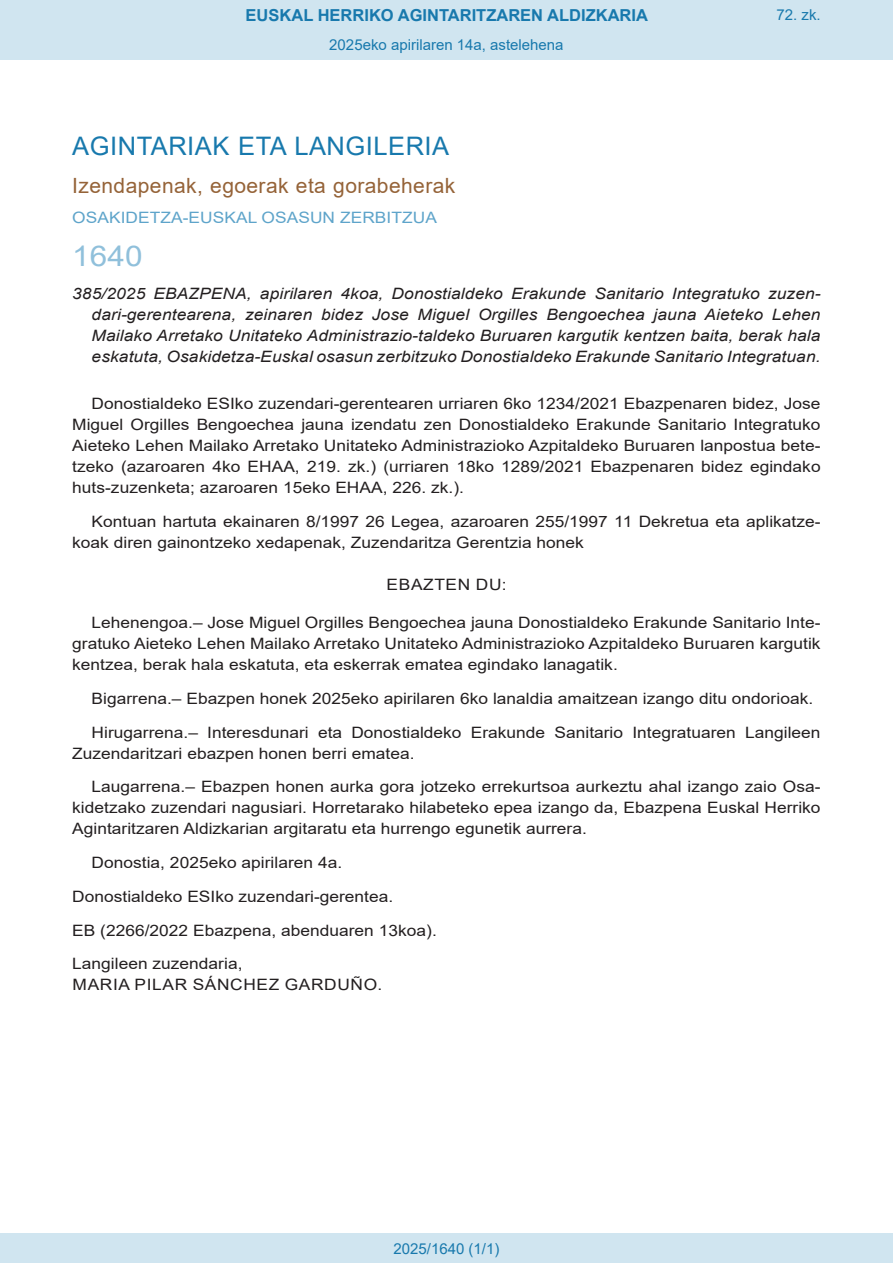
<style>
.page{position:relative;width:893px;height:1263px;background:#fff}
.page>*{position:absolute;margin:0;border:0;box-sizing:border-box;transform-origin:0 0}
.BOPVOrden{font:28.5px "Arial";color:#90c0db;scale:1.11 1}
.BOPVSeccion{font:25.5px "Arial";letter-spacing:.02em;color:#1879ad}
.BOPVSubseccion{font:21px "Arial";letter-spacing:.02em;color:#956338}
.t1{font:700 16.5px "Arial";color:#1879ad}
.BOPVDetalle{font:15.6px/21px "Arial";color:#231f20;text-align:justify;scale:1.11 1}
.BOPVTitulo{font:italic 15.6px/21px "Arial";letter-spacing:.005em;color:#231f20;text-align:justify;scale:1.11 1}
.BOPVDisposicionTitulo{font:15.6px "Arial";color:#231f20;scale:1.11 1}
.BOPVOrganismo{font:15.6px "Arial";letter-spacing:.005em;color:#5ea4ca;scale:1.11 1}
.BOPVFirmaLugFec{font:15.6px "Arial";color:#231f20;scale:1.11 1}
.BOPVFirmaNombre{font:15.6px "Arial";letter-spacing:.035em;color:#231f20;scale:1.11 1}
.BOPVFirmaPuesto{font:15.6px "Arial";color:#231f20;scale:1.11 1}
.BOPVClave{font:15.6px "Arial";letter-spacing:.035em;color:#231f20;scale:1.11 1}
.Paginacion_Centro{font:15px "Arial";color:#1879ad}
</style>
<div class="page">
<div style="left:0;top:0;width:893px;height:60px;background:#d0e5f0"></div>
<div style="left:0;top:1233px;width:893px;height:30px;background:#d0e5f0"></div>
<p class="t1" style="left:246px;top:3px;width:404px">EUSKAL HERRIKO AGINTARITZAREN ALDIZKARIA</p>
<p class="Paginacion_Centro" style="left:329px;top:35px;width:236px">2025eko apirilaren 14a, astelehena</p>
<p class="Paginacion_Centro" style="left:776px;top:5px;width:46px">72. zk.</p>
<p class="BOPVSeccion" style="left:72px;top:128px;width:378px">AGINTARIAK ETA LANGILERIA</p>
<p class="BOPVSubseccion" style="left:72px;top:171px;width:385px">Izendapenak, egoerak eta gorabeherak</p>
<p class="BOPVOrganismo" style="left:72px;top:207px;width:330px">OSAKIDETZA-EUSKAL OSASUN ZERBITZUA</p>
<p class="BOPVOrden" style="left:72px;top:236px;width:65px">1640</p>
<p class="BOPVTitulo" style="left:92px;top:284px;width:658px;text-indent:-19px">385/2025 EBAZPENA, apirilaren 4koa, Donostialdeko Erakunde Sanitario Integratuko zuzen&shy;dari-gerentearena, zeinaren bidez Jose Miguel Orgilles Bengoechea jauna Aieteko Lehen Mailako Arretako Unitateko Administrazio-taldeko Buruaren kargutik kentzen baita, berak hala eskatuta, Osakidetza-Euskal osasun zerbitzuko Donostialdeko Erakunde Sanitario Integratuan.</p>
<p class="BOPVDetalle" style="left:72px;top:393px;width:676px;text-indent:19px">Donostialdeko ESIko zuzendari-gerentearen urriaren 6ko 1234/2021 Ebazpenaren bidez, Jose Miguel Orgilles Bengoechea jauna izendatu zen Donostialdeko Erakunde Sanitario Integratuko Aieteko Lehen Mailako Arretako Unitateko Administrazioko Azpitaldeko Buruaren lanpostua bete&shy;tzeko (azaroaren 4ko EHAA, 219. zk.) (urriaren 18ko 1289/2021 Ebazpenaren bidez egindako huts-zuzenketa; azaroaren 15eko EHAA, 226. zk.).</p>
<p class="BOPVDetalle" style="left:72px;top:511px;width:676px;text-indent:19px">Kontuan hartuta ekainaren 8/1997 26 Legea, azaroaren 255/1997 11 Dekretua eta aplikatze&shy;koak diren gainontzeko xedapenak, Zuzendaritza Gerentzia honek</p>
<p class="BOPVClave" style="left:387px;top:574px;width:110px">EBAZTEN DU:</p>
<p class="BOPVDetalle" style="left:72px;top:612px;width:676px;text-indent:19px">Lehenengoa.– Jose Miguel Orgilles Bengoechea jauna Donostialdeko Erakunde Sanitario Inte&shy;gratuko Aieteko Lehen Mailako Arretako Unitateko Administrazioko Azpitaldeko Buruaren kargutik kentzea, berak hala eskatuta, eta eskerrak ematea egindako lanagatik.</p>
<p class="BOPVDetalle" style="left:92px;top:688px;width:651px">Bigarrena.– Ebazpen honek 2025eko apirilaren 6ko lanaldia amaitzean izango ditu ondorioak.</p>
<p class="BOPVDetalle" style="left:72px;top:721px;width:676px;text-indent:19px">Hirugarrena.– Interesdunari eta Donostialdeko Erakunde Sanitario Integratuaren Langileen<br>Zuzendaritzari ebazpen honen berri ematea.</p>
<p class="BOPVDetalle" style="left:72px;top:776px;width:676px;text-indent:19px">Laugarrena.– Ebazpen honen aurka gora jotzeko errekurtsoa aurkeztu ahal izango zaio Osa&shy;kidetzako zuzendari nagusiari. Horretarako hilabeteko epea izango da, Ebazpena Euskal Herriko Agintaritzaren Aldizkarian argitaratu eta hurrengo egunetik aurrera.</p>
<p class="BOPVFirmaLugFec" style="left:92px;top:852px;width:227px">Donostia, 2025eko apirilaren 4a.</p>
<p class="BOPVDisposicionTitulo" style="left:72px;top:885px;width:291px">Donostialdeko ESIko zuzendari-gerentea.</p>
<p class="BOPVDisposicionTitulo" style="left:72px;top:919px;width:330px">EB (2266/2022 Ebazpena, abenduaren 13koa).</p>
<p class="BOPVFirmaPuesto" style="left:72px;top:953px;width:155px">Langileen zuzendaria,</p>
<p class="BOPVFirmaNombre" style="left:73px;top:974px;width:281px">MARIA PILAR SÁNCHEZ GARDUÑO.</p>
<p class="Paginacion_Centro" style="left:393px;top:1238px;width:107px">2025/1640 (1/1)</p>
</div>
